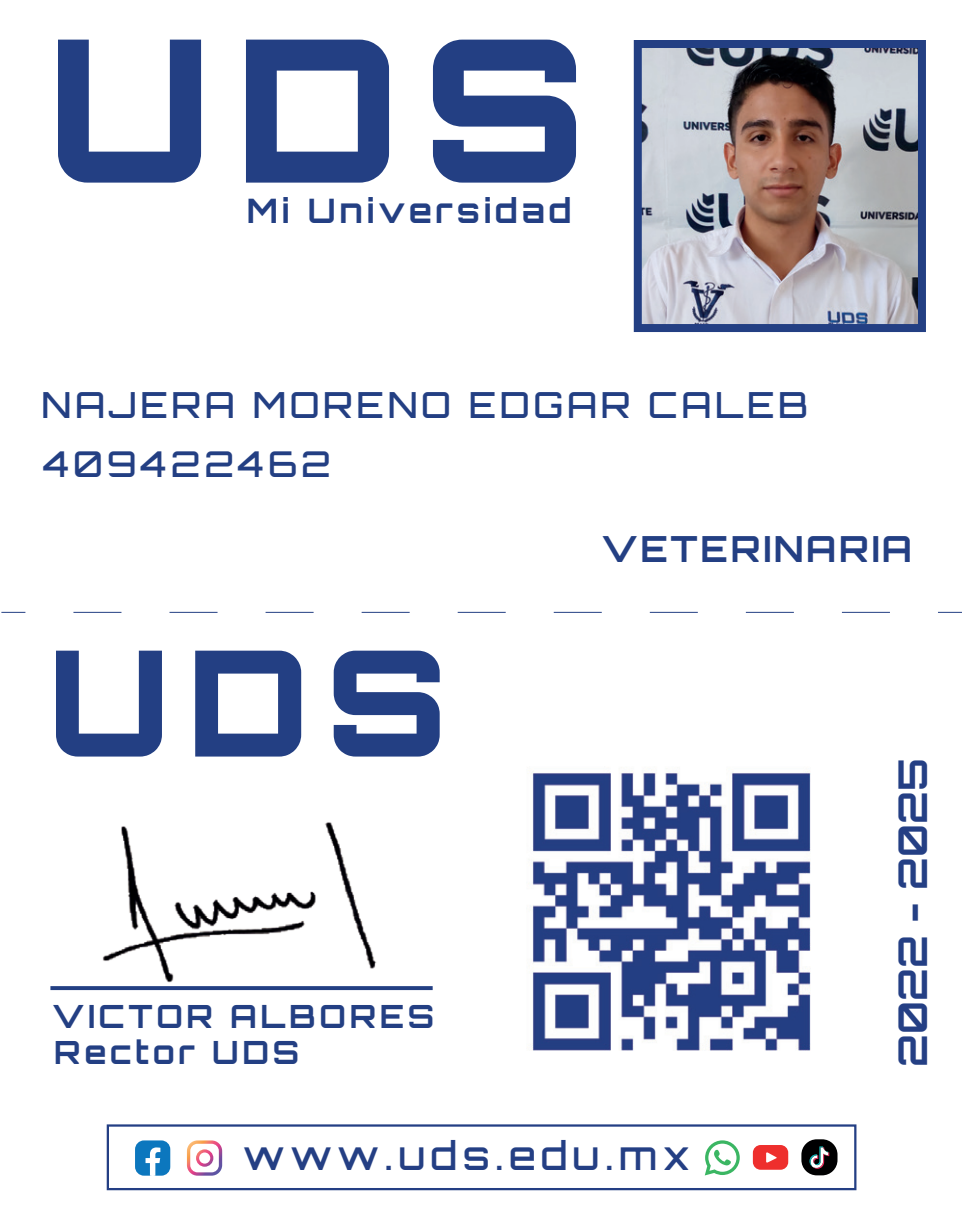
<style>
.page{position:relative;width:966px;height:1227px;background:#fff}
.page>*{position:absolute;margin:0;border:0;box-sizing:border-box;transform-origin:0 0}
.t1{font:700 39.6px "Orbitron";color:#243f84}
.t2{font:500 39.2px "Orbitron";letter-spacing:.135em;color:#243f84}
.t3{font:500 36px "Orbitron";letter-spacing:.1em;color:#233f83}
.t4{font:700 36px "Orbitron";letter-spacing:.075em;color:#233f83}
.t5{font:500 35.6px "Orbitron";letter-spacing:.115em;color:#233f83}
.t6{font:700 33.6px "Orbitron";letter-spacing:.115em;color:#233f83}
.t7{font:700 32px/36px "Orbitron";letter-spacing:.115em;color:#233f83}
</style>
<div class="page">
<img style="left:642px;top:49px;width:274px;height:274px">
<div style="left:633px;top:40px;width:292px;height:292px;border:8px solid #233f83"></div>
<svg style="left:58px;top:40px;width:143px;height:143px"></svg>
<svg style="left:246px;top:40px;width:143px;height:143px"></svg>
<svg style="left:433px;top:40px;width:143px;height:143px"></svg>
<svg style="left:56px;top:651px;width:106px;height:105px"></svg>
<svg style="left:195px;top:651px;width:106px;height:105px"></svg>
<svg style="left:334px;top:651px;width:105px;height:105px"></svg>
<div style="left:50px;top:986px;width:382px;height:4px;border:2px solid #233f83"></div>
<img style="left:94px;top:822px;width:288px;height:169px">
<img style="left:531px;top:770px;width:280px;height:281px">
<svg style="left:1px;top:612px;width:24px;height:1px"></svg>
<svg style="left:73px;top:612px;width:817px;height:1px"></svg>
<svg style="left:938px;top:612px;width:23px;height:1px"></svg>
<svg style="left:187px;top:1140px;width:35px;height:36px"></svg>
<svg style="left:705px;top:1140px;width:34px;height:35px"></svg>
<svg style="left:752px;top:1145px;width:36px;height:25px"></svg>
<div style="left:107px;top:1124px;width:749px;height:66px;border:2px solid #243f84"></div>
<div style="left:801px;top:1139px;width:36px;height:36px;background:#000001;border-radius:15px"></div>
<svg style="left:809px;top:1146px;width:20px;height:23px"></svg>
<svg style="left:135px;top:1140px;width:35px;height:36px"></svg>
<p class="t6" style="left:247px;top:191px;width:326px">Mi Universidad</p>
<p class="t3" style="left:41px;top:382px;width:768px">NAJERA MORENO EDGAR CALEB</p>
<p class="t5" style="left:43px;top:442px;width:289px">409422462</p>
<p class="t7" style="left:52px;top:998px;width:383px">VICTOR ALBORES<br>Rector UDS</p>
<p class="t4" style="left:601px;top:528px;width:312px">VETERINARIA</p>
<p class="t1" style="left:888px;top:1067px;width:310px;rotate:-90deg">2022 - 2025</p>
<p class="t2" style="left:243px;top:1131px;width:448px">www.uds.edu.mx</p>
</div>
